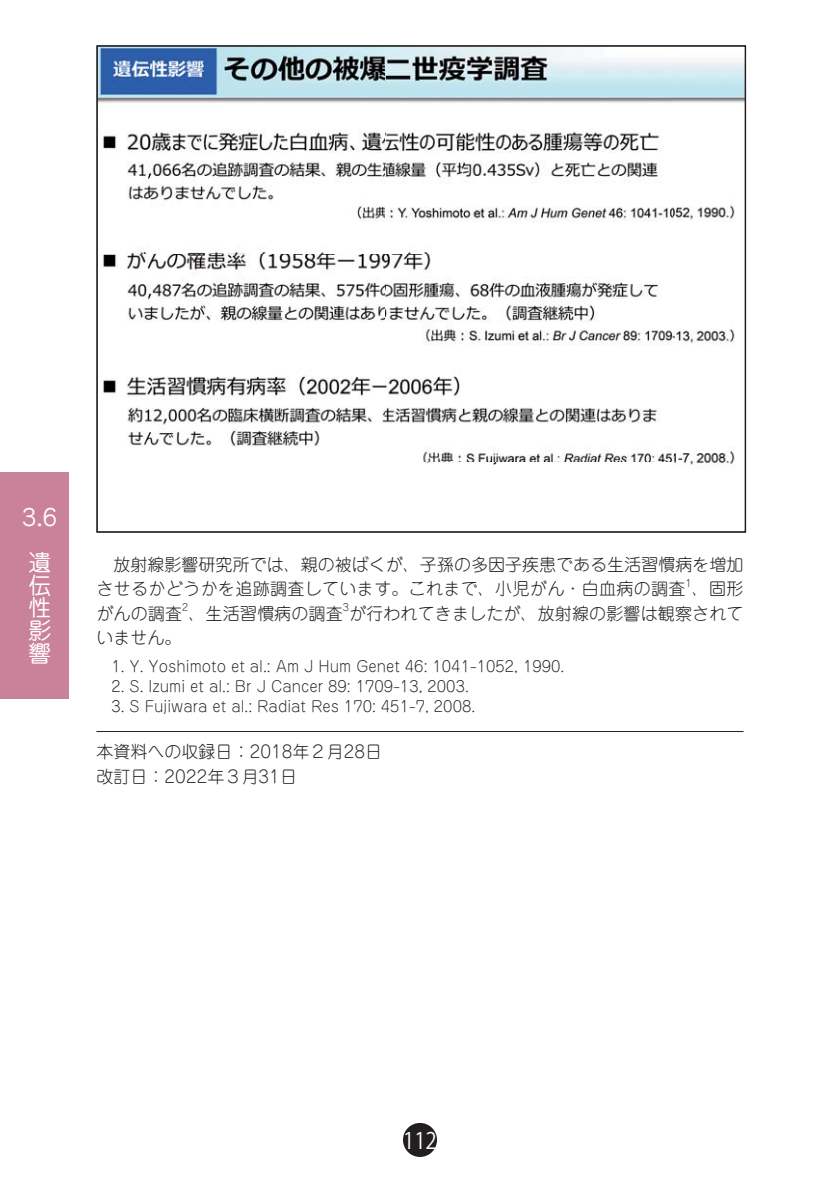
<style>
.page{position:relative;width:840px;height:1191px;background:#fff}
.page>*{position:absolute;margin:0;border:0;box-sizing:border-box;transform-origin:0 0}
.t1{font:22.6px/22.6px "Jun 201 Pro Regular 83 pv RKSJ H";color:#fff;text-align:justify}
.t2{font:22.6px "Koz Go Pr 6 N Regular 90 pv RKSJ H";color:#fff;scale:.9 1}
.t3{font:17px/24.4px "Jun 101 Pro Light 90 pv RKSJ H";color:#231f20}
.t4{font:14.8px/19.8px "Jun 101 Pro Light 90 pv RKSJ H";color:#231f20}
.t5{font:10px "Jun 101 Pro Light 90 pv RKSJ H";color:#231f20}
</style>
<div class="page">
<div style="left:403px;top:1123px;width:34px;height:34px;background:#231f20;border-radius:50%"></div>
<div style="left:0;top:472px;width:68px;height:226px;background:#ca829b"></div>
<hr style="left:96px;top:731px;width:647px;height:1px;background:#231f20">
<img style="left:98px;top:47px;width:645px;height:418px">
<h1 class="t1" style="left:22px;top:509px;width:36px">3.6</h1>
<h1 class="t1" style="left:28px;top:554px;width:24px">遺伝性影響</h1>
<p class="t3" style="left:96px;top:554px;width:648px">　放射線影響研究所では、親の被ばくが、子孫の多因子疾患である生活習慣病を増加させるかどうかを追跡調査しています。これまで、小児がん・白血病の調査、固形</p>
<p class="t5" style="left:685px;top:579px;width:8px">1</p>
<p class="t3" style="left:96px;top:603px;width:648px">がんの調査、生活習慣病の調査が行われてきましたが、放射線の影響は観察されて</p>
<p class="t5" style="left:182px;top:604px;width:8px">2</p>
<p class="t5" style="left:342px;top:604px;width:8px">3</p>
<p class="t3" style="left:96px;top:628px;width:87px">いません。</p>
<p class="t4" style="left:96px;top:659px;width:469px">　1. Y. Yoshimoto et al.: Am J Hum Genet 46: 1041-1052, 1990.　2. S. Izumi et al.: Br J Cancer 89: 1709-13, 2003.<br>　3. S Fujiwara et al.: Radiat Res 170: 451-7, 2008.</p>
<p class="t3" style="left:96px;top:742px;width:287px">本資料への収録日：2018年２月28日改訂日：2022年３月31日</p>
<h1 class="t2" style="left:403px;top:1131px;width:39px">112</h1>
</div>
